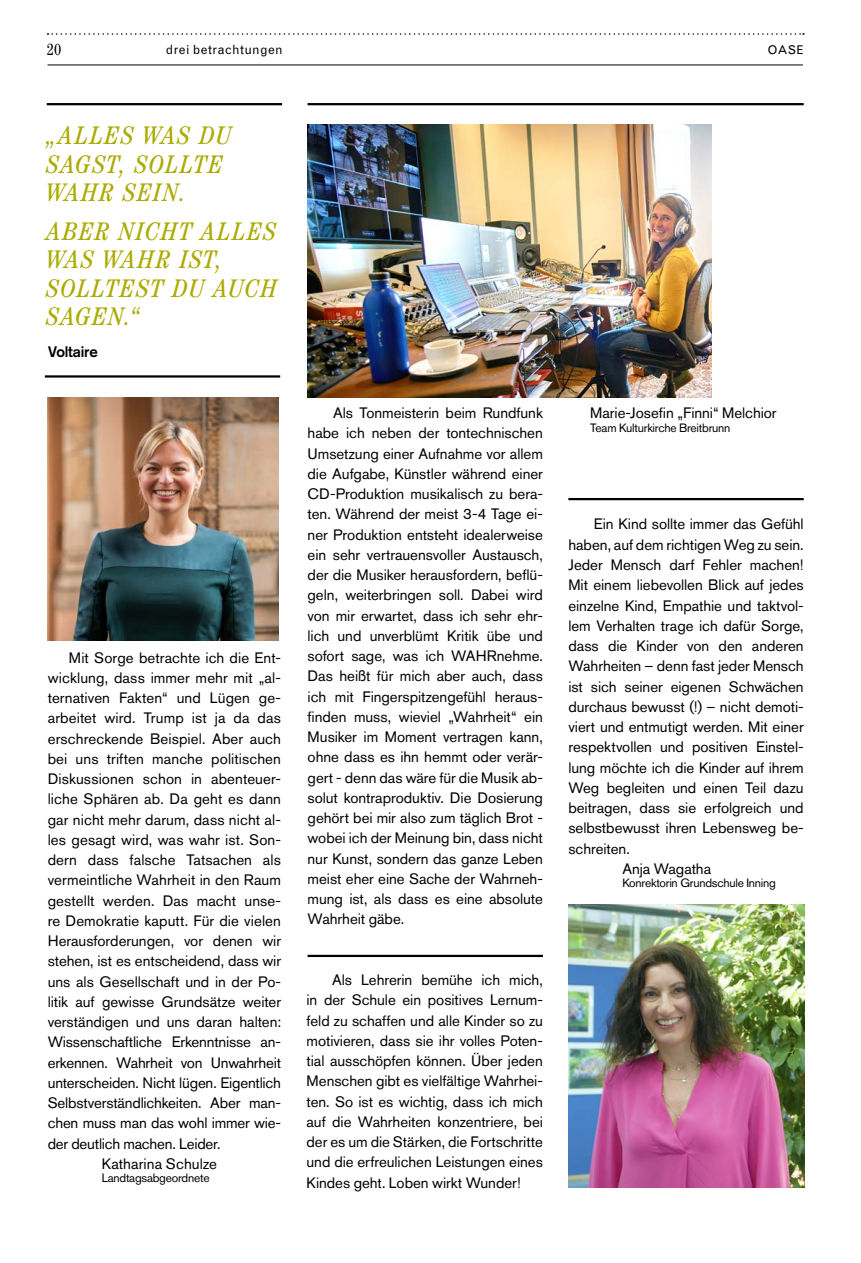
<style>
.page{position:relative;width:861px;height:1263px;background:#fff}
.page>*{position:absolute;margin:0;border:0;box-sizing:border-box;transform-origin:0 0}
.t1{font:italic condensed 25.5px/28.5px "Century";letter-spacing:.06em;color:#abab00}
.t2{font:condensed 16.2px "Century";color:#000}
.t3{font:15px/20.2px "Akzidenz Grotesk BQ";color:#000;text-align:justify}
.t4{font:700 15px "Akzidenz Grotesk";letter-spacing:-.01em;color:#000}
.t5{font:12.75px "Grotesque MT Std";letter-spacing:.03em;color:#000}
.t6{font:12px "Akzidenz Grotesk BQ";letter-spacing:-.02em;color:#000}
.t7{font:12px "Grotesque MT Std";color:#000}
</style>
<div class="page">
<svg style="left:48px;top:33px;width:756px;height:2px"></svg>
<hr style="left:48px;top:65px;width:755px;height:1px;background:#000">
<hr style="left:45px;top:375px;width:235px;height:3px;background:#000">
<hr style="left:47px;top:103px;width:235px;height:2px;background:#000">
<hr style="left:308px;top:955px;width:235px;height:2px;background:#000">
<hr style="left:568px;top:498px;width:236px;height:2px;background:#000">
<hr style="left:308px;top:103px;width:496px;height:2px;background:#000">
<img style="left:568px;top:904px;width:237px;height:284px">
<img style="left:308px;top:124px;width:403px;height:274px">
<img style="left:48px;top:398px;width:231px;height:243px">
<p class="t2" style="left:47px;top:40px;width:16px">20</p>
<p class="t5" style="left:166px;top:42px;width:118px">drei betrachtungen</p>
<p class="t7" style="left:768px;top:43px;width:37px">OASE</p>
<h1 class="t1" style="left:47px;top:121px;width:187px">„ALLES WAS DU<br>SAGST, SOLLTE<br>WAHR SEIN.</h1>
<h1 class="t1" style="left:47px;top:216px;width:232px">ABER NICHT ALLES<br>WAS WAHR IST,<br>SOLLTEST DU AUCH<br>SAGEN.“</h1>
<p class="t4" style="left:48px;top:343px;width:51px">Voltaire</p>
<p class="t3" style="left:69px;top:647px;width:214px">Mit Sorge betrachte ich die Ent-</p>
<p class="t3" style="left:48px;top:667px;width:235px">wicklung, dass immer mehr mit „al-</p>
<p class="t3" style="left:48px;top:687px;width:235px">ternativen Fakten“ und Lügen ge-</p>
<p class="t3" style="left:48px;top:708px;width:235px">arbeitet wird. Trump ist ja da das</p>
<p class="t3" style="left:48px;top:728px;width:235px">erschreckende Beispiel. Aber auch</p>
<p class="t3" style="left:48px;top:748px;width:235px">bei uns triften manche politischen</p>
<p class="t3" style="left:48px;top:768px;width:235px">Diskussionen schon in abenteuer-</p>
<p class="t3" style="left:48px;top:789px;width:235px">liche Sphären ab. Da geht es dann</p>
<p class="t3" style="left:48px;top:809px;width:235px">gar nicht mehr darum, dass nicht al-</p>
<p class="t3" style="left:48px;top:829px;width:235px">les gesagt wird, was wahr ist. Son-</p>
<p class="t3" style="left:48px;top:849px;width:235px">dern dass falsche Tatsachen als</p>
<p class="t3" style="left:48px;top:870px;width:235px">vermeintliche Wahrheit in den Raum</p>
<p class="t3" style="left:48px;top:890px;width:235px">gestellt werden. Das macht unse-</p>
<p class="t3" style="left:48px;top:910px;width:235px">re Demokratie kaputt. Für die vielen</p>
<p class="t3" style="left:48px;top:930px;width:235px">Herausforderungen, vor denen wir</p>
<p class="t3" style="left:48px;top:951px;width:235px">stehen, ist es entscheidend, dass wir</p>
<p class="t3" style="left:48px;top:971px;width:235px">uns als Gesellschaft und in der Po-</p>
<p class="t3" style="left:48px;top:991px;width:235px">litik auf gewisse Grundsätze weiter</p>
<p class="t3" style="left:48px;top:1011px;width:235px">verständigen und uns daran halten:</p>
<p class="t3" style="left:48px;top:1032px;width:235px">Wissenschaftliche Erkenntnisse an-</p>
<p class="t3" style="left:48px;top:1052px;width:235px">erkennen. Wahrheit von Unwahrheit</p>
<p class="t3" style="left:48px;top:1072px;width:235px">unterscheiden. Nicht lügen. Eigentlich</p>
<p class="t3" style="left:48px;top:1092px;width:235px">Selbstverständlichkeiten. Aber man-</p>
<p class="t3" style="left:48px;top:1113px;width:235px">chen muss man das wohl immer wie-</p>
<p class="t3" style="left:48px;top:1133px;width:174px">der deutlich machen. Leider.</p>
<p class="t3" style="left:102px;top:1153px;width:117px">Katharina Schulze</p>
<p class="t6" style="left:102px;top:1171px;width:109px">Landtagsabgeordnete</p>
<p class="t3" style="left:308px;top:403px;width:237px;text-indent:26px">Als Tonmeisterin beim Rundfunk habe ich neben der tontechnischen Umsetzung einer Aufnahme vor allem die Aufgabe, Künstler während einer CD-Produktion musikalisch zu bera&shy;ten. Während der meist 3-4 Tage ei&shy;ner Produktion entsteht idealerweise ein sehr vertrauensvoller Austausch, der die Musiker herausfordern, beflü&shy;geln, weiterbringen soll. Dabei wird von mir erwartet, dass ich sehr ehr&shy;lich und unverblümt Kritik übe und sofort sage, was ich WAHRnehme.<br>Das heißt für mich aber auch, dass ich mit Fingerspitzengefühl heraus&shy;finden muss, wieviel „Wahrheit“ ein Musiker im Moment vertragen kann, ohne dass es ihn hemmt oder verär&shy;gert - denn das wäre für die Musik ab&shy;solut kontraproduktiv. Die Dosierung gehört bei mir also zum täglich Brot - wobei ich der Meinung bin, dass nicht nur Kunst, sondern das ganze Leben meist eher eine Sache der Wahrneh&shy;mung ist, als dass es eine absolute Wahrheit gäbe.</p>
<p class="t3" style="left:590px;top:403px;width:188px">Marie-Josefin „Finni“ Melchior</p>
<p class="t6" style="left:590px;top:420px;width:142px">Team Kulturkirche Breitbrunn</p>
<p class="t3" style="left:594px;top:514px;width:211px">Ein Kind sollte immer das Gefühl</p>
<p class="t3" style="left:568px;top:534px;width:237px">haben, auf dem richtigen Weg zu sein.</p>
<p class="t3" style="left:568px;top:554px;width:237px">Jeder Mensch darf Fehler machen!</p>
<p class="t3" style="left:568px;top:575px;width:237px">Mit einem liebevollen Blick auf jedes</p>
<p class="t3" style="left:568px;top:595px;width:237px">einzelne Kind, Empathie und taktvol-</p>
<p class="t3" style="left:568px;top:615px;width:237px">lem Verhalten trage ich dafür Sorge,</p>
<p class="t3" style="left:568px;top:635px;width:237px">dass die Kinder von den anderen</p>
<p class="t3" style="left:568px;top:656px;width:237px">Wahrheiten – denn fast jeder Mensch</p>
<p class="t3" style="left:568px;top:676px;width:237px">ist sich seiner eigenen Schwächen</p>
<p class="t3" style="left:568px;top:696px;width:237px">durchaus bewusst (!) – nicht demoti-</p>
<p class="t3" style="left:568px;top:716px;width:237px">viert und entmutigt werden. Mit einer</p>
<p class="t3" style="left:568px;top:737px;width:237px">respektvollen und positiven Einstel-</p>
<p class="t3" style="left:568px;top:757px;width:237px">lung möchte ich die Kinder auf ihrem</p>
<p class="t3" style="left:568px;top:777px;width:237px">Weg begleiten und einen Teil dazu</p>
<p class="t3" style="left:568px;top:797px;width:237px">beitragen, dass sie erfolgreich und</p>
<p class="t3" style="left:568px;top:818px;width:237px">selbstbewusst ihren Lebensweg be-</p>
<p class="t3" style="left:568px;top:838px;width:63px">schreiten.</p>
<p class="t3" style="left:622px;top:858px;width:90px">Anja Wagatha</p>
<p class="t6" style="left:622px;top:876px;width:155px">Konrektorin Grundschule Inning</p>
<p class="t3" style="left:307px;top:970px;width:238px;text-indent:26px">Als Lehrerin bemühe ich mich, in der Schule ein positives Lernum&shy;feld zu schaffen und alle Kinder so zu motivieren, dass sie ihr volles Poten&shy;tial ausschöpfen können. Über jeden Menschen gibt es vielfältige Wahrhei&shy;ten. So ist es wichtig, dass ich mich auf die Wahrheiten konzentriere, bei der es um die Stärken, die Fortschritte und die erfreulichen Leistungen eines Kindes geht. Loben wirkt Wunder!</p>
</div>
